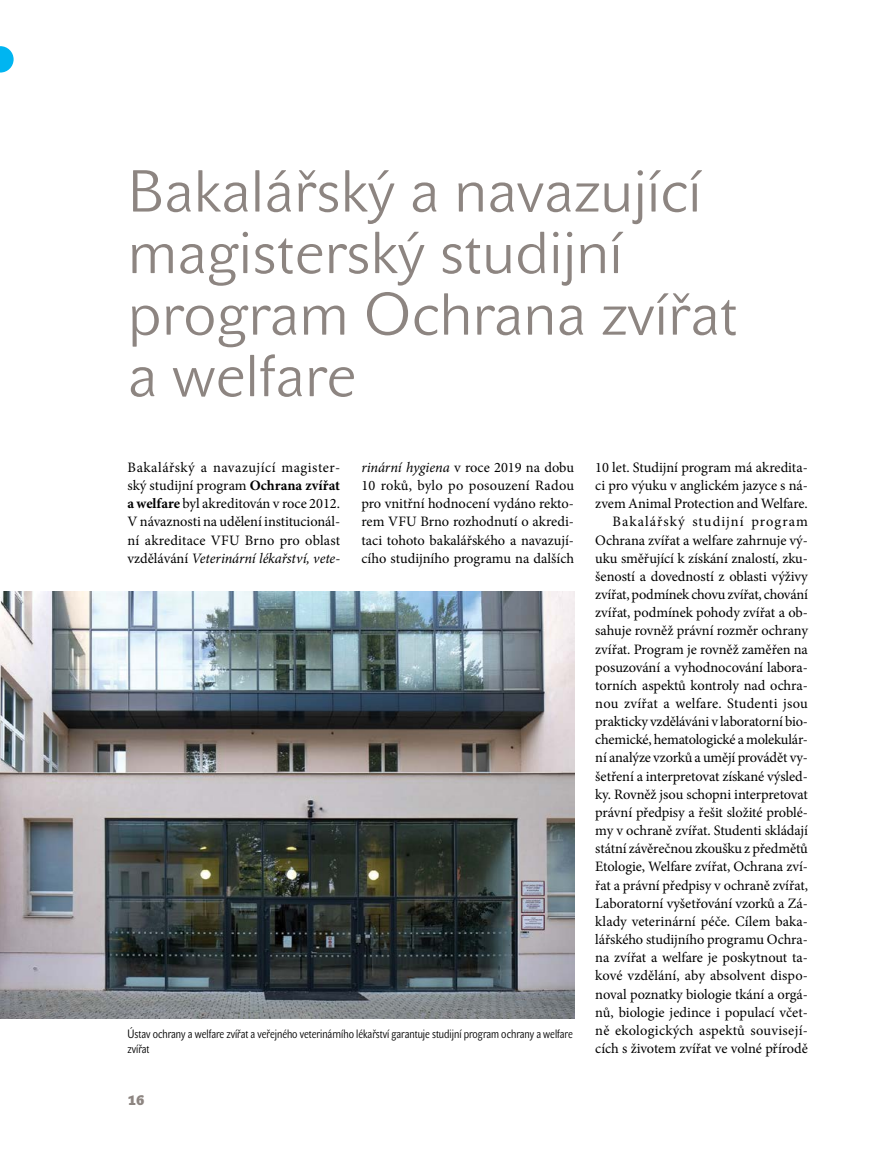
<style>
.page{position:relative;width:893px;height:1149px;background:#fff}
.page>*{position:absolute;margin:0;border:0;box-sizing:border-box;transform-origin:0 0}
.nad1{font:58.5px/61.5px "John Sans Lite Pro";color:#8d8581}
.Normální{font:14.4px/18.1px "Minion Pro";letter-spacing:-.005em;color:#000;text-align:justify}
.Normální_bez{font:14.4px/18.1px "Minion Pro";color:#000;text-align:justify}
.t1{font:700 13.5px "John Sans Heavy Pro";color:#8d8581}
.popisek{font:12px/15.8px "John Sans Cond Lite Pro";color:#000}
.s1{font-weight:700}
.s2{font-style:italic}
</style>
<div class="page">
<svg style="left:0;top:46px;width:14px;height:26px"></svg>
<img style="left:0;top:591px;width:574px;height:426px">
<p class="nad1" style="left:128px;top:161px;width:612px">Bakalářský a navazující magisterský studijní program Ochrana zvířat a welfare</p>
<p class="Normální_bez" style="left:128px;top:458px;width:214px">Bakalářský a navazující magister&shy;ský studijní program <span class="s1">Ochrana zvířat a welfare</span> byl akreditován v roce 2012.<br>V návaznosti na udělení institucionál&shy;ní akreditace VFU Brno pro oblast vzdělávání <span class="s2">Veterinární lékařství, vete-</span></p>
<p class="Normální_bez" style="left:361px;top:458px;width:214px"><span class="s2">rinární hygiena</span> v roce 2019 na dobu 10 roků, bylo po posouzení Radou pro vnitřní hodnocení vydáno rekto&shy;rem VFU Brno rozhodnutí o akredi&shy;taci tohoto bakalářského a navazují&shy;cího studijního programu na dalších</p>
<p class="Normální_bez" style="left:595px;top:458px;width:214px">10 let. Studijní program má akredita&shy;ci pro výuku v anglickém jazyce s ná&shy;zvem Animal Protection and Welfare.</p>
<p class="Normální" style="left:595px;top:512px;width:214px;text-indent:17px">Bakalářský studijní program Ochrana zvířat a welfare zahrnuje vý&shy;uku směřující k získání znalostí, zku&shy;šeností a dovedností z oblasti výživy zvířat, podmínek chovu zvířat, chování zvířat, podmínek pohody zvířat a ob&shy;sahuje rovněž právní rozměr ochrany zvířat. Program je rovněž zaměřen na posuzování a vyhodnocování labora&shy;torních aspektů kontroly nad ochra&shy;nou zvířat a welfare. Studenti jsou prakticky vzděláváni v laboratorní bio&shy;chemické, hematologické a molekulár&shy;ní analýze vzorků a umějí provádět vy&shy;šetření a interpretovat získané výsled&shy;ky. Rovněž jsou schopni interpretovat právní předpisy a řešit složité problé&shy;my v ochraně zvířat. Studenti skládají státní závěrečnou zkoušku z předmětů Etologie, Welfare zvířat, Ochrana zví&shy;řat a právní předpisy v ochraně zvířat, Laboratorní vyšetřování vzorků a Zá&shy;klady veterinární péče. Cílem baka&shy;lářského studijního programu Ochra&shy;na zvířat a welfare je poskytnout ta&shy;kové vzdělání, aby absolvent dispo&shy;noval poznatky biologie tkání a orgá&shy;nů, biologie jedince i populací včet&shy;ně ekologických aspektů souvisejí&shy;cích s životem zvířat ve volné přírodě</p>
<p class="popisek" style="left:128px;top:1025px;width:447px">Ústav ochrany a welfare zvířat a veřejného veterinárního lékařství garantuje studijní program ochrany a welfare zvířat</p>
<p class="t1" style="left:128px;top:1092px;width:18px">16</p>
</div>
